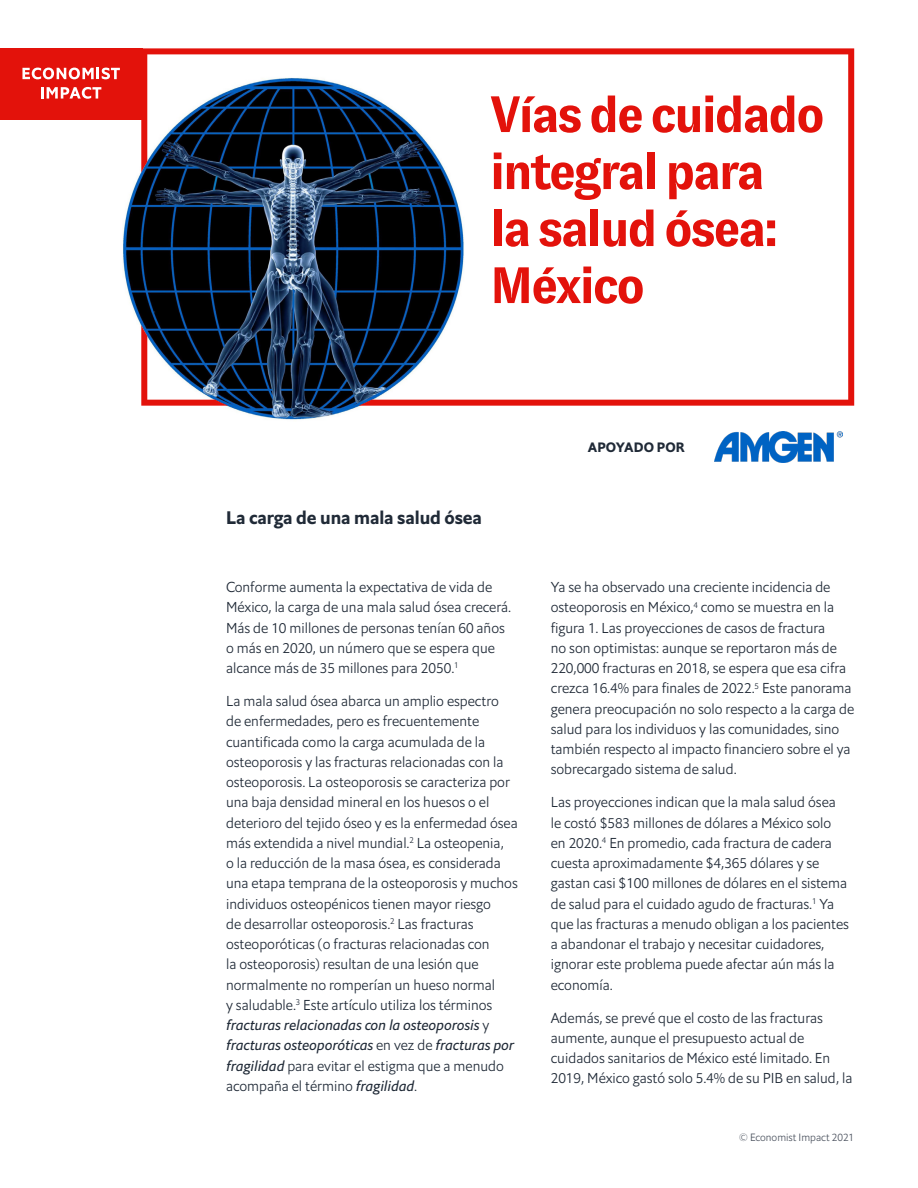
<style>
.page{position:relative;width:918px;height:1188px;background:#fff}
.page>*{position:absolute;margin:0;border:0;box-sizing:border-box;transform-origin:0 0}
._1__Header{font:700 51px/57px "GT Zirkon";letter-spacing:-.05em;color:#e3120b}
._3__Body_text{font:18px "Econ Sans Bol";letter-spacing:-.005em;color:#202a37}
._3__Body_text-2{font:14.25px/20.2px "Econ Sans Lig";color:#202a37}
.t1{font:13.5px "Econ Sans Bol";color:#202a37}
.t2{font:10.5px "Econ Sans Lig";color:#4c535f}
.s1{font-family:"Econ Sans Reg Ita"}
</style>
<div class="page">
<img style="left:123px;top:172px;width:237px;height:248px">
<div style="left:0;top:48px;width:142px;height:72px;background:#e3120b"></div>
<svg style="left:22px;top:68px;width:98px;height:11px"></svg>
<svg style="left:41px;top:87px;width:60px;height:12px"></svg>
<svg style="left:141px;top:48px;width:713px;height:358px"></svg>
<img style="left:714px;top:432px;width:128px;height:30px">
<p class="_1__Header" style="left:490px;top:86px;width:337px">Vías de cuidado integral para<br>la salud ósea:<br>México</p>
<p class="_3__Body_text" style="left:226px;top:506px;width:257px">La carga de una mala salud ósea</p>
<p class="_3__Body_text-2" style="left:226px;top:577px;width:287px">Conforme aumenta la expectativa de vida de México, la carga de una mala salud ósea crecerá.<br>Más de 10 millones de personas tenían 60 años o más en 2020, un número que se espera que alcance más de 35 millones para 2050.<sup>1</sup></p>
<p class="_3__Body_text-2" style="left:226px;top:691px;width:293px">La mala salud ósea abarca un amplio espectro<br>de enfermedades, pero es frecuentemente cuantificada como la carga acumulada de la osteoporosis y las fracturas relacionadas con la osteoporosis. La osteoporosis se caracteriza por una baja densidad mineral en los huesos o el deterioro del tejido óseo y es la enfermedad ósea más extendida a nivel mundial.<sup>2</sup> La osteopenia,<br>o la reducción de la masa ósea, es considerada una etapa temprana de la osteoporosis y muchos individuos osteopénicos tienen mayor riesgo<br>de desarrollar osteoporosis.<sup>2</sup> Las fracturas osteoporóticas (o fracturas relacionadas con<br>la osteoporosis) resultan de una lesión que normalmente no romperían un hueso normal<br>y saludable.<sup>3</sup> Este artículo utiliza los términos <span class="s1">fracturas relacionadas con la osteoporosis</span> y <span class="s1">fracturas osteoporóticas</span> en vez de <span class="s1">fracturas por fragilidad</span> para evitar el estigma que a menudo acompaña el término <span class="s1">fragilidad</span>.</p>
<p class="t1" style="left:588px;top:439px;width:99px">APOYADO POR</p>
<p class="_3__Body_text-2" style="left:551px;top:577px;width:305px">Ya se ha observado una creciente incidencia de osteoporosis en México,<sup>4</sup> como se muestra en la figura 1. Las proyecciones de casos de fractura<br>no son optimistas: aunque se reportaron más de 220,000 fracturas en 2018, se espera que esa cifra crezca 16.4% para finales de 2022.<sup>5</sup> Este panorama genera preocupación no solo respecto a la carga de salud para los individuos y las comunidades, sino también respecto al impacto financiero sobre el ya sobrecargado sistema de salud.</p>
<p class="_3__Body_text-2" style="left:551px;top:792px;width:300px">Las proyecciones indican que la mala salud ósea le costó $583 millones de dólares a México solo en 2020.<sup>4</sup> En promedio, cada fractura de cadera cuesta aproximadamente $4,365 dólares y se gastan casi $100 millones de dólares en el sistema de salud para el cuidado agudo de fracturas.<sup>1</sup> Ya que las fracturas a menudo obligan a los pacientes a abandonar el trabajo y necesitar cuidadores, ignorar este problema puede afectar aún más la economía.</p>
<p class="_3__Body_text-2" style="left:551px;top:1007px;width:303px">Además, se prevé que el costo de las fracturas aumente, aunque el presupuesto actual de cuidados sanitarios de México esté limitado. En 2019, México gastó solo 5.4% de su PIB en salud, la</p>
<p class="t2" style="left:739px;top:1130px;width:117px">© Economist Impact 2021</p>
</div>
